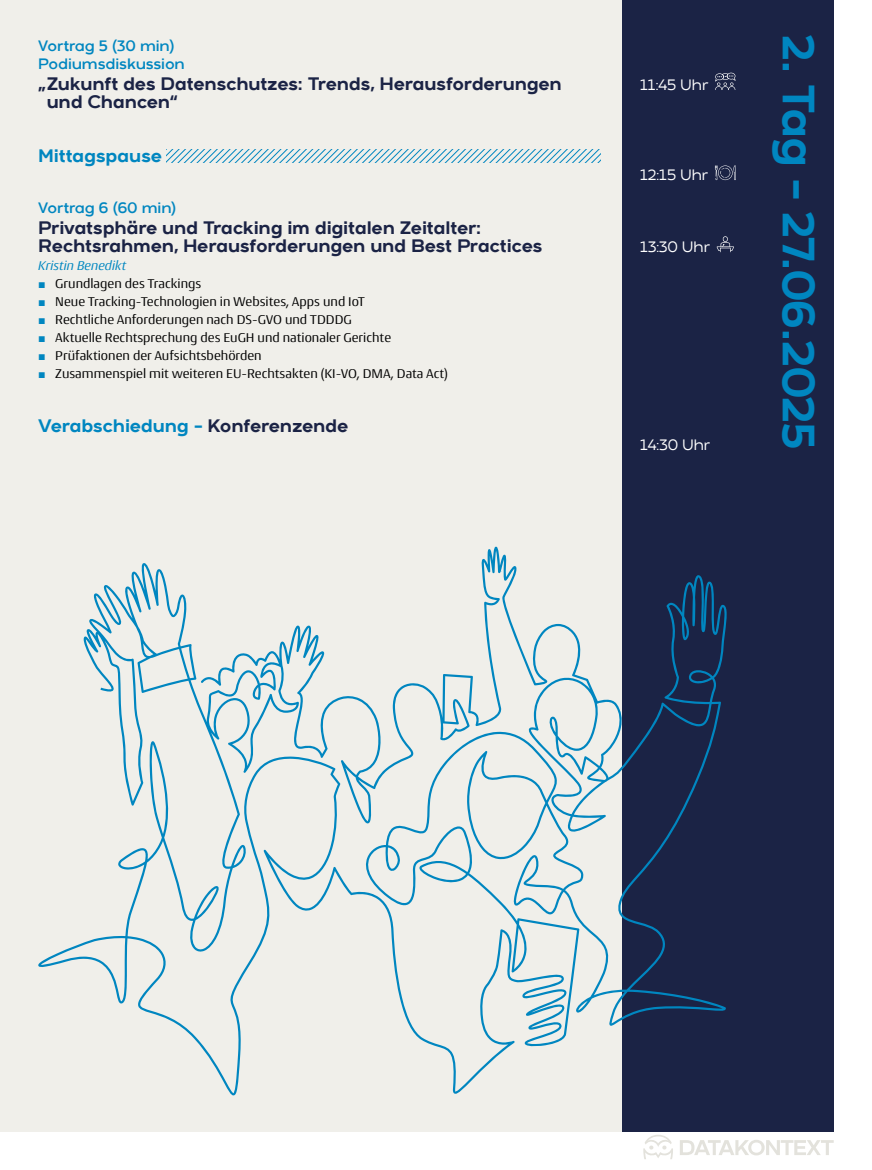
<style>
.page{position:relative;width:872px;height:1170px;background:#fff}
.page>*{position:absolute;margin:0;border:0;box-sizing:border-box;transform-origin:0 0}
.t1{font:700 45px "Arkibal";letter-spacing:-.035em;color:#0086c0}
.t2{font:700 18px/18px "Arkibal";letter-spacing:-.015em;color:#1b2345}
.t3{font:700 18px "Arkibal";letter-spacing:-.015em;color:#0086c0}
.t4{font:15px/18px "Arkibal";letter-spacing:-.01em;color:#0086c0}
.t5{font:500 15px "Arkibal";letter-spacing:-.015em;color:#fff}
.t6{font:13.5px "Conto";color:#000}
.t7{font:italic 13.5px "Conto";color:#0086c0}
.s1{color:#0086c0}
.s2{color:#1b2345}
</style>
<div class="page">
<div style="left:0;top:0;width:833px;height:1131px;background:#f0efea"></div>
<div style="left:622px;top:0;width:211px;height:1131px;background:#1b2345"></div>
<svg style="left:643px;top:1135px;width:30px;height:24px"></svg>
<svg style="left:680px;top:1140px;width:153px;height:15px"></svg>
<svg style="left:38px;top:546px;width:689px;height:549px"></svg>
<svg style="left:167px;top:149px;width:433px;height:13px"></svg>
<svg style="left:715px;top:73px;width:20px;height:17px"></svg>
<svg style="left:715px;top:165px;width:21px;height:15px"></svg>
<svg style="left:717px;top:236px;width:17px;height:16px"></svg>
<p class="t4" style="left:38px;top:37px;width:148px">Vortrag 5 (30 min)<br>Podiumsdiskussion</p>
<h2 class="t2" style="left:47px;top:74px;width:517px;text-indent:-8px">„Zukunft des Datenschutzes: Trends, Herausforderungen und Chancen“</h2>
<h2 class="t3" style="left:38px;top:143px;width:125px">Mittagspause</h2>
<p class="t4" style="left:38px;top:199px;width:139px">Vortrag 6 (60 min)</p>
<h2 class="t2" style="left:38px;top:218px;width:506px">Privatsphäre und Tracking im digitalen Zeitalter:<br>Rechtsrahmen, Herausforderungen und Best Practices</h2>
<p class="t7" style="left:38px;top:257px;width:89px">Kristin Benedikt</p>
<p class="t6" style="left:38px;top:275px;width:165px"><span class="s1">▪</span> Grundlagen des Trackings</p>
<p class="t6" style="left:38px;top:293px;width:328px"><span class="s1">▪</span> Neue Tracking-Technologien in Websites, Apps und IoT</p>
<p class="t6" style="left:38px;top:311px;width:315px"><span class="s1">▪</span> Rechtliche Anforderungen nach DS-GVO und TDDDG</p>
<p class="t6" style="left:38px;top:329px;width:354px"><span class="s1">▪</span> Aktuelle Rechtsprechung des EuGH und nationaler Gerichte</p>
<p class="t6" style="left:38px;top:347px;width:225px"><span class="s1">▪</span> Prüfaktionen der Aufsichtsbehörden</p>
<p class="t6" style="left:38px;top:365px;width:411px"><span class="s1">▪</span> Zusammenspiel mit weiteren EU-Rechtsakten (KI-VO, DMA, Data Act)</p>
<h2 class="t3" style="left:38px;top:413px;width:311px">Verabschiedung – <span class="s2">Konferenzende</span></h2>
<p class="t5" style="left:640px;top:75px;width:70px">11:45 Uhr</p>
<p class="t5" style="left:640px;top:165px;width:69px">12:15 Uhr</p>
<p class="t5" style="left:640px;top:237px;width:71px">13:30 Uhr</p>
<p class="t5" style="left:640px;top:435px;width:72px">14:30 Uhr</p>
<h1 class="t1" style="left:831px;top:34px;width:416px;rotate:90deg">2. Tag – 27.06.2025</h1>
</div>
